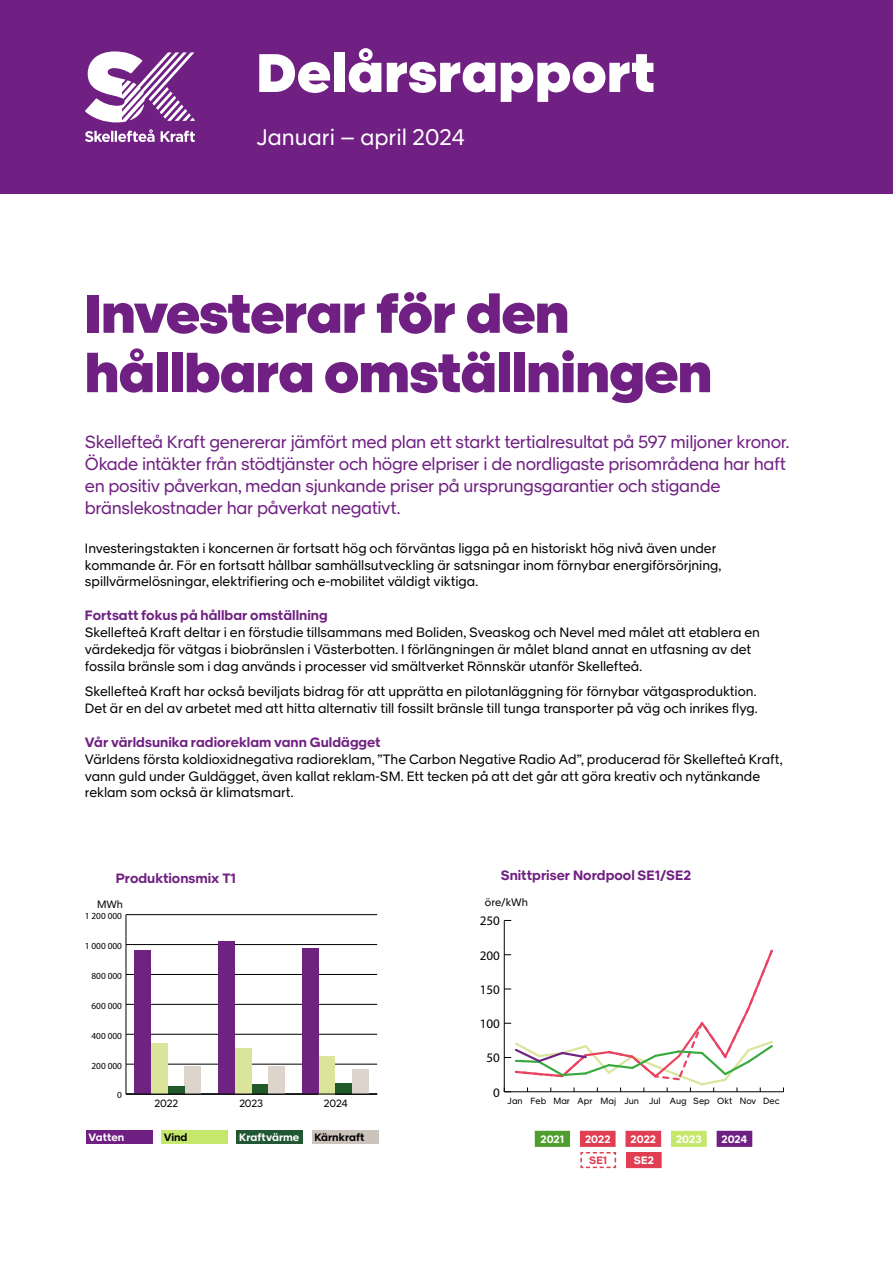
<style>
.page{position:relative;width:893px;height:1263px;background:#fff}
.page>*{position:absolute;margin:0;border:0;box-sizing:border-box;transform-origin:0 0}
.t1{font:900 54px/59.4px "SK Sans";letter-spacing:-.01em;color:#702082}
.t2{font:900 54px "SK Sans";letter-spacing:.01em;color:#fff}
.t3{font:22.5px "SK Sans";color:#fff}
.t4{font:17.55px/21.9px "SK Sans";letter-spacing:-.02em;color:#702082}
.t5{font:13.5px/16.8px "SK Sans";letter-spacing:-.005em;color:#000}
.t6{font:700 13.5px "SK Sans";color:#702082}
.t7{font:13.05px "Myriad Pro";color:#000}
.t8{font:700 10.8px "SK Sans";letter-spacing:.005em;color:#fff}
.t9{font:10.8px "SK Sans";color:#000}
.t10{font:700 10.8px "SK Sans";color:#e03e52}
.t11{font:700 10.65px "SK Sans";letter-spacing:.005em;color:#fff}
.t12{font:700 10.65px "SK Sans";letter-spacing:-.005em;color:#000}
.t13{font:10.65px "SK Sans";color:#000}
.t14{font:10.5px "SK Sans";letter-spacing:-.02em;color:#000}
.t15{font:9.3px "Myriad Pro";color:#000}
.t16{font:9px "SK Sans";color:#000}
</style>
<div class="page">
<hr style="left:126px;top:1094px;width:251px;height:1px;background:#000">
<hr style="left:126px;top:915px;width:1px;height:179px;background:#000">
<hr style="left:126px;top:1064px;width:251px;height:1px;background:#000">
<hr style="left:126px;top:1034px;width:251px;height:1px;background:#000">
<hr style="left:126px;top:1004px;width:251px;height:1px;background:#000">
<hr style="left:126px;top:974px;width:251px;height:1px;background:#000">
<hr style="left:126px;top:944px;width:251px;height:1px;background:#000">
<hr style="left:126px;top:914px;width:251px;height:1px;background:#000">
<div style="left:185px;top:1067px;width:16px;height:27px;background:#ddd4cc"></div>
<div style="left:268px;top:1067px;width:17px;height:27px;background:#ddd4cc"></div>
<div style="left:352px;top:1069px;width:17px;height:25px;background:#ddd4cc"></div>
<div style="left:168px;top:1087px;width:17px;height:7px;background:#21592b"></div>
<div style="left:252px;top:1084px;width:16px;height:10px;background:#21592b"></div>
<div style="left:335px;top:1083px;width:17px;height:11px;background:#21592b"></div>
<div style="left:151px;top:1043px;width:17px;height:51px;background:#dae49b"></div>
<div style="left:235px;top:1048px;width:17px;height:46px;background:#dae49b"></div>
<div style="left:319px;top:1056px;width:16px;height:38px;background:#dae49b"></div>
<div style="left:134px;top:951px;width:17px;height:143px;background:#6e2381"></div>
<div style="left:218px;top:941px;width:17px;height:153px;background:#6e2381"></div>
<div style="left:302px;top:949px;width:17px;height:145px;background:#6e2381"></div>
<hr style="left:126px;top:1093px;width:251px;height:1px;background:#000">
<hr style="left:504px;top:1091px;width:279px;height:1px;background:#000">
<hr style="left:504px;top:920px;width:1px;height:172px;background:#000">
<svg style="left:504px;top:948px;width:271px;height:144px"></svg>
<div style="left:0;top:0;width:893px;height:193px;background:#702082"></div>
<svg style="left:85px;top:129px;width:70px;height:13px"></svg>
<svg style="left:161px;top:131px;width:34px;height:11px"></svg>
<svg style="left:85px;top:51px;width:110px;height:71px"></svg>
<div style="left:237px;top:1130px;width:66px;height:13px;background:#215732"></div>
<div style="left:86px;top:1130px;width:67px;height:13px;background:#702082"></div>
<div style="left:161px;top:1130px;width:67px;height:13px;background:#c5e86c"></div>
<div style="left:312px;top:1130px;width:66px;height:13px;background:#cbc4bc"></div>
<div style="left:672px;top:1131px;width:34px;height:15px;background:#c5e86c"></div>
<div style="left:671px;top:1131px;width:36px;height:16px;border:2px solid #c5e86c"></div>
<div style="left:535px;top:1131px;width:34px;height:15px;background:#509e2f"></div>
<div style="left:535px;top:1131px;width:35px;height:16px;border:2px solid #509e2f"></div>
<div style="left:581px;top:1131px;width:34px;height:15px;background:#e03e52"></div>
<div style="left:580px;top:1131px;width:36px;height:16px;border:2px solid #e03e52"></div>
<div style="left:626px;top:1131px;width:34px;height:15px;background:#e03e52"></div>
<div style="left:625px;top:1131px;width:36px;height:16px;border:2px solid #e03e52"></div>
<svg style="left:580px;top:1152px;width:37px;height:17px"></svg>
<div style="left:627px;top:1153px;width:34px;height:14px;background:#e03e52"></div>
<div style="left:626px;top:1152px;width:36px;height:16px;border:2px solid #e03e52"></div>
<div style="left:717px;top:1131px;width:34px;height:15px;background:#702082"></div>
<div style="left:717px;top:1131px;width:35px;height:16px;border:2px solid #702082"></div>
<h1 class="t2" style="left:257px;top:40px;width:400px">Delårsrapport</h1>
<h2 class="t3" style="left:257px;top:123px;width:209px">Januari – april 2024</h2>
<h1 class="t1" style="left:85px;top:285px;width:629px">Investerar för den hållbara omställningen</h1>
<p class="t4" style="left:85px;top:431px;width:706px">Skellefteå Kraft genererar jämfört med plan ett starkt tertialresultat på 597 miljoner kronor.<br>Ökade intäkter från stödtjänster och högre elpriser i de nordligaste prisområdena har haft en positiv påverkan, medan sjunkande priser på ursprungsgarantier och stigande bränslekostnader har påverkat negativt.</p>
<p class="t5" style="left:85px;top:539px;width:638px">Investeringstakten i koncernen är fortsatt hög och förväntas ligga på en historiskt hög nivå även under kommande år. För en fortsatt hållbar samhällsutveckling är satsningar inom förnybar energiförsörjning, spillvärmelösningar, elektrifiering och e-mobilitet väldigt viktiga.</p>
<p class="t6" style="left:85px;top:607px;width:244px">Fortsatt fokus på hållbar omställning</p>
<p class="t5" style="left:85px;top:624px;width:677px">Skellefteå Kraft deltar i en förstudie tillsammans med Boliden, Sveaskog och Nevel med målet att etablera en värdekedja för vätgas i biobränslen i Västerbotten. I förlängningen är målet bland annat en utfasning av det fossila bränsle som i dag används i processer vid smältverket Rönnskär utanför Skellefteå.</p>
<p class="t5" style="left:85px;top:683px;width:674px">Skellefteå Kraft har också beviljats bidrag för att upprätta en pilotanläggning för förnybar vätgasproduktion.<br>Det är en del av arbetet med att hitta alternativ till fossilt bränsle till tunga transporter på väg och inrikes flyg.</p>
<p class="t6" style="left:85px;top:734px;width:297px">Vår världsunika radioreklam vann Guldägget</p>
<p class="t5" style="left:85px;top:750px;width:699px">Världens första koldioxidnegativa radioreklam, ”The Carbon Negative Radio Ad”, producerad för Skellefteå Kraft, vann guld under Guldägget, även kallat reklam-SM. Ett tecken på att det går att göra kreativ och nytänkande reklam som också är klimatsmart.</p>
<p class="t6" style="left:116px;top:870px;width:122px">Produktionsmix T1</p>
<p class="t13" style="left:97px;top:897px;width:27px">MWh</p>
<p class="t15" style="left:85px;top:911px;width:39px">1 200 000</p>
<p class="t15" style="left:85px;top:941px;width:39px">1 000 000</p>
<p class="t15" style="left:92px;top:971px;width:32px">800 000</p>
<p class="t15" style="left:92px;top:1000px;width:32px">600 000</p>
<p class="t15" style="left:92px;top:1030px;width:32px">400 000</p>
<p class="t15" style="left:92px;top:1060px;width:32px">200 000</p>
<p class="t15" style="left:117px;top:1090px;width:6px">0</p>
<p class="t14" style="left:155px;top:1096px;width:25px">2022</p>
<p class="t14" style="left:239px;top:1096px;width:25px">2023</p>
<p class="t14" style="left:324px;top:1096px;width:25px">2024</p>
<p class="t11" style="left:89px;top:1130px;width:37px">Vatten</p>
<p class="t12" style="left:164px;top:1130px;width:25px">Vind</p>
<p class="t11" style="left:239px;top:1130px;width:62px">Kraftvärme</p>
<p class="t12" style="left:314px;top:1130px;width:52px">Kärnkraft</p>
<p class="t6" style="left:501px;top:867px;width:192px">Snittpriser Nordpool SE1/SE2</p>
<p class="t9" style="left:485px;top:895px;width:45px">öre/kWh</p>
<p class="t7" style="left:480px;top:914px;width:22px">250</p>
<p class="t7" style="left:480px;top:948px;width:22px">200</p>
<p class="t7" style="left:480px;top:982px;width:22px">150</p>
<p class="t7" style="left:480px;top:1017px;width:22px">100</p>
<p class="t7" style="left:486px;top:1051px;width:15px">50</p>
<p class="t7" style="left:493px;top:1085px;width:8px">0</p>
<p class="t16" style="left:508px;top:1095px;width:273px">Jan Feb Mar Apr Maj Jun Jul Aug Sep Okt Nov Dec</p>
<p class="t8" style="left:540px;top:1132px;width:25px">2021</p>
<p class="t8" style="left:585px;top:1132px;width:27px">2022</p>
<p class="t8" style="left:631px;top:1132px;width:27px">2022</p>
<p class="t8" style="left:676px;top:1132px;width:27px">2023</p>
<p class="t8" style="left:721px;top:1132px;width:28px">2024</p>
<p class="t10" style="left:589px;top:1154px;width:20px">SE1</p>
<p class="t8" style="left:634px;top:1154px;width:21px">SE2</p>
</div>
